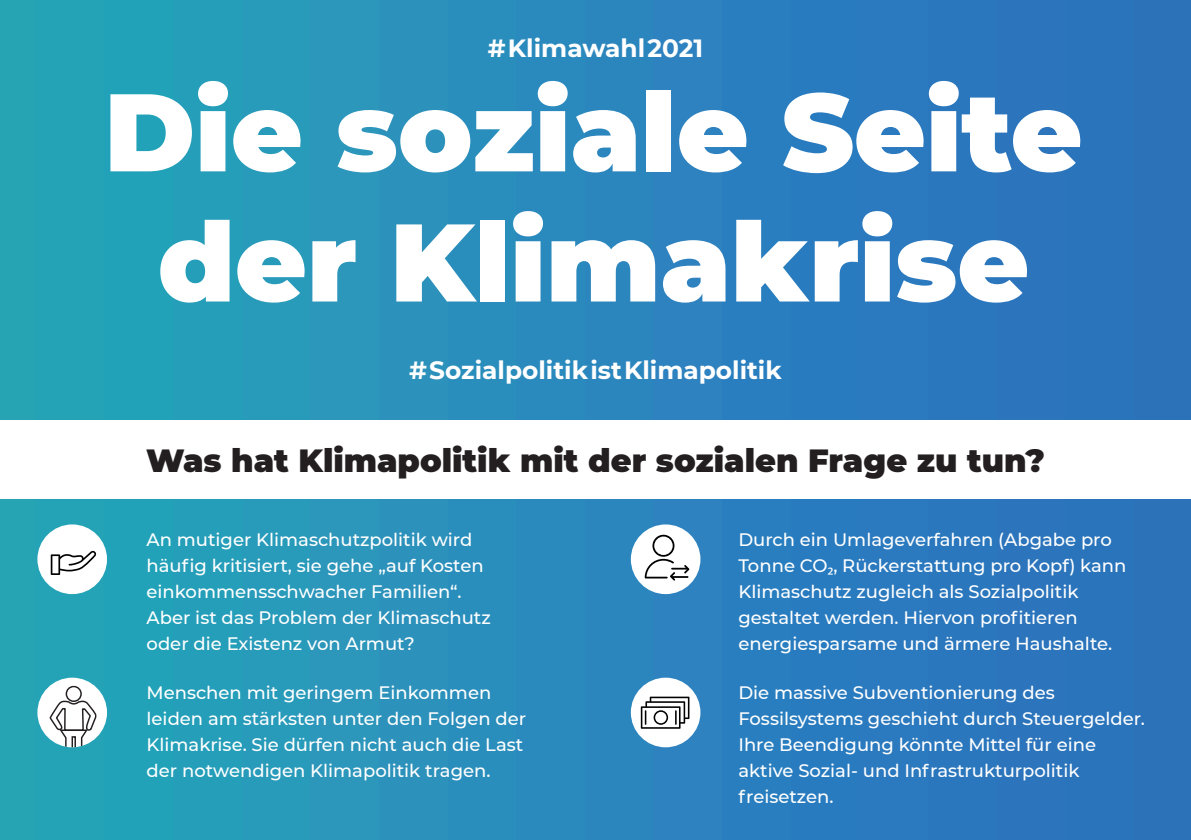
<style>
.page{position:relative;width:1191px;height:840px;background:#fff}
.page>*{position:absolute;margin:0;border:0;box-sizing:border-box;transform-origin:0 0}
.t1{font:900 110px/130px "Montserrat";color:#fff;text-align:center}
.t2{font:900 32px "Montserrat";color:#231f20}
.t3{font:700 24.8px "Montserrat";color:#fff}
.t4{font:500 18px/26px "Montserrat";color:#fff}
.s1{font-family:"Myriad Pro";font-weight:400}
</style>
<div class="page">
<div style="left:0;top:0;width:1191px;height:839px;background:linear-gradient(to right,#27a6b9,#2d6dbf)"></div>
<div style="left:0;top:420px;width:1191px;height:78px;background:#fff"></div>
<div style="left:631px;top:524px;width:69px;height:69px;background:#fff;border-radius:50%"></div>
<svg style="left:644px;top:534px;width:45px;height:46px"></svg>
<div style="left:631px;top:677px;width:69px;height:69px;background:#fff;border-radius:50%"></div>
<svg style="left:641px;top:696px;width:48px;height:32px"></svg>
<div style="left:37px;top:524px;width:70px;height:69px;background:#fff;border-radius:50%"></div>
<svg style="left:51px;top:550px;width:45px;height:24px"></svg>
<div style="left:37px;top:677px;width:70px;height:69px;background:#fff;border-radius:50%"></div>
<div style="left:66px;top:685px;width:16px;height:16px;border:1px solid #231f20;border-radius:50%"></div>
<svg style="left:49px;top:699px;width:48px;height:47px"></svg>
<p class="t3" style="left:488px;top:30px;width:217px">#Klimawahl2021</p>
<p class="t1" style="left:104px;top:60px;width:980px">Die soziale Seite der Klimakrise</p>
<p class="t3" style="left:409px;top:352px;width:374px">#SozialpolitikistKlimapolitik</p>
<p class="t2" style="left:146px;top:436px;width:900px">Was hat Klimapolitik mit der sozialen Frage zu tun?</p>
<p class="t4" style="left:147px;top:525px;width:338px">An mutiger Klimaschutzpolitik wird häufig kritisiert, sie gehe „auf Kosten einkommensschwacher Familien“.</p>
<p class="t4" style="left:147px;top:603px;width:346px">Aber ist das Problem der Klimaschutz</p>
<p class="t4" style="left:147px;top:629px;width:269px">oder die Existenz von Armut?</p>
<p class="t4" style="left:147px;top:678px;width:381px">Menschen mit geringem Einkommen leiden am stärksten unter den Folgen der<br>Klimakrise. Sie dürfen nicht auch die Last</p>
<p class="t4" style="left:147px;top:756px;width:345px">der notwendigen Klimapolitik tragen.</p>
<p class="t4" style="left:738px;top:525px;width:389px">Durch ein Umlageverfahren (Abgabe pro Tonne CO<span class="s1">₂</span>, Rückerstattung pro Kopf) kann Klimaschutz zugleich als Sozialpolitik gestaltet werden. Hiervon profitieren energiesparsame und ärmere Haushalte.</p>
<p class="t4" style="left:738px;top:678px;width:408px">Die massive Subventionierung des Fossilsystems geschieht durch Steuergelder.<br>Ihre Beendigung könnte Mittel für eine aktive Sozial- und Infrastrukturpolitik freisetzen.</p>
</div>
